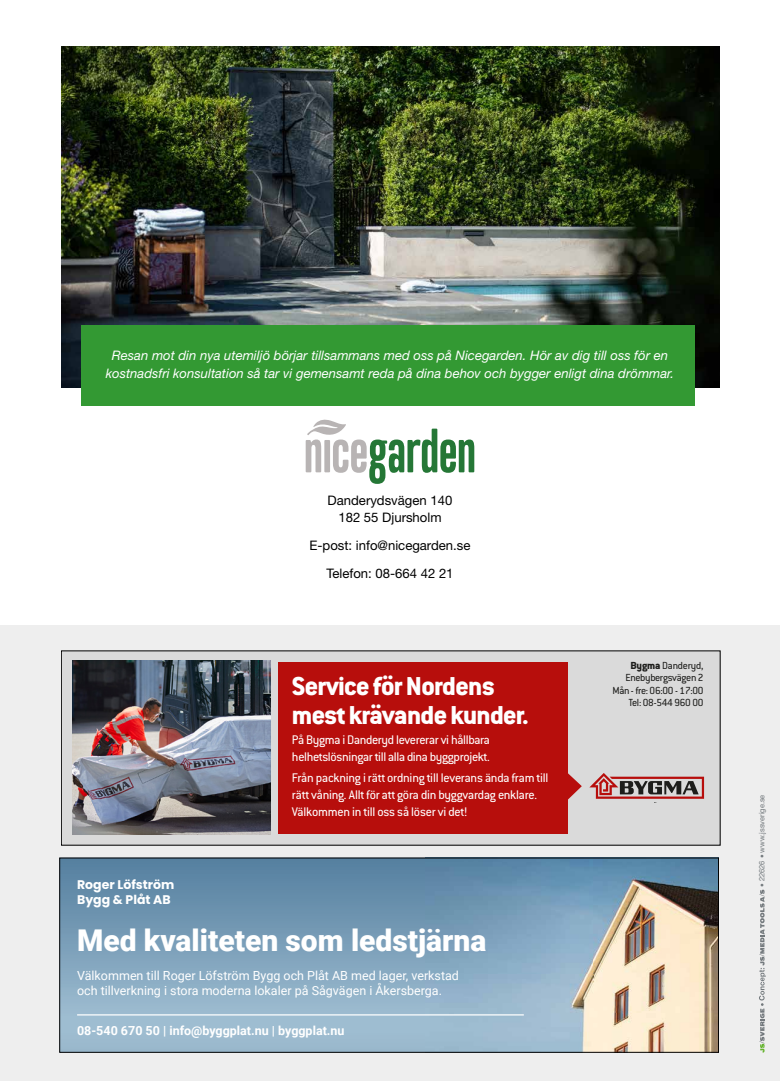
<style>
.page{position:relative;width:780px;height:1081px;background:#fff}
.page>*{position:absolute;margin:0;border:0;box-sizing:border-box;transform-origin:0 0}
.t1{font:900 30px "Roboto";color:#fff}
.t2{font:800 28.5px/28.5px "Bygma Conduit";letter-spacing:-.02em;color:#fff}
.t3{font:13.75px/17px "Bygma Conduit";letter-spacing:-.01em;color:#fff}
.t4{font:italic 13.12px/17.5px "Helvetica Neue LT Std";color:#fff;text-align:center}
.t5{font:13.12px/17.5px "Helvetica Neue LT Std";color:#000;text-align:center}
.t6{font:12.5px/15px "Roboto";color:#fff}
.t7{font:700 12.5px "Roboto";color:#fff}
.t8{font:700 12.5px/15px "Poppins";color:#fff}
.t9{font:11.25px/12.5px "Bygma Conduit";letter-spacing:-.02em;color:#1d1d1b;text-align:right}
.t10{font:7.5px "Helvetica Neue LT Std";color:#73797d}
.s1{font-weight:800}
</style>
<div class="page">
<div style="left:0;top:625px;width:780px;height:456px;background:#eee"></div>
<img style="left:61px;top:46px;width:658px;height:341px">
<div style="left:81px;top:325px;width:613px;height:80px;background:#393"></div>
<svg style="left:759px;top:889px;width:6px;height:163px"></svg>
<svg style="left:61px;top:859px;width:365px;height:191px;background:#7ea2bb"></svg>
<img style="left:426px;top:859px;width:290px;height:191px">
<hr style="left:77px;top:1014px;width:447px;height:1px;background:#fff">
<div style="left:61px;top:650px;width:659px;height:195px;background:#dadada"></div>
<div style="left:278px;top:662px;width:289px;height:172px;background:#b70e0c"></div>
<img style="left:72px;top:661px;width:199px;height:173px">
<svg style="left:567px;top:768px;width:14px;height:36px"></svg>
<svg style="left:589px;top:773px;width:115px;height:26px"></svg>
<svg style="left:306px;top:420px;width:168px;height:64px"></svg>
<p class="t4" style="left:106px;top:347px;width:569px">Resan mot din nya utemiljö börjar tillsammans med oss på Nicegarden. Hör av dig till oss för en kostnadsfri konsultation så tar vi gemensamt reda på dina behov och bygger enligt dina drömmar.</p>
<p class="t5" style="left:327px;top:491px;width:126px">Danderydsvägen 140<br>182 55 Djursholm</p>
<p class="t5" style="left:309px;top:531px;width:162px;line-height:28.1px">E-post: info@nicegarden.se<br>Telefon: 08-664 42 21</p>
<p class="t8" style="left:77px;top:877px;width:99px">Roger Löfström<br>Bygg &amp; Plåt AB</p>
<h2 class="t2" style="left:292px;top:672px;width:238px">Service för Nordens mest krävande kunder.</h2>
<p class="t3" style="left:292px;top:732px;width:199px">På Bygma i Danderyd levererar vi hållbara helhetslösningar till alla dina byggprojekt.</p>
<p class="t3" style="left:292px;top:769px;width:258px">Från packning i rätt ordning till leverans ända fram till rätt våning. Allt för att göra din byggvardag enklare.<br>Välkommen in till oss så löser vi det!</p>
<h1 class="t1" style="left:77px;top:919px;width:411px">Med kvaliteten som ledstjärna</h1>
<p class="t6" style="left:77px;top:968px;width:383px">Välkommen till Roger Löfström Bygg och Plåt AB med lager, verkstad och tillverkning i stora moderna lokaler på Sågvägen i Åkersberga.</p>
<p class="t7" style="left:77px;top:1021px;width:269px">08-540 670 50 | info@byggplat.nu | byggplat.nu</p>
<p class="t9" style="left:612px;top:659px;width:93px"><span class="s1">Bygma</span> Danderyd,<br>Enebybergsvägen 2<br>Mån - fre: 06:00 - 17:00<br>Tel: 08-544 960 00</p>
<p class="t10" style="left:757px;top:887px;width:94px;rotate:-90deg">• 22626 • www.jssverige.se</p>
</div>
